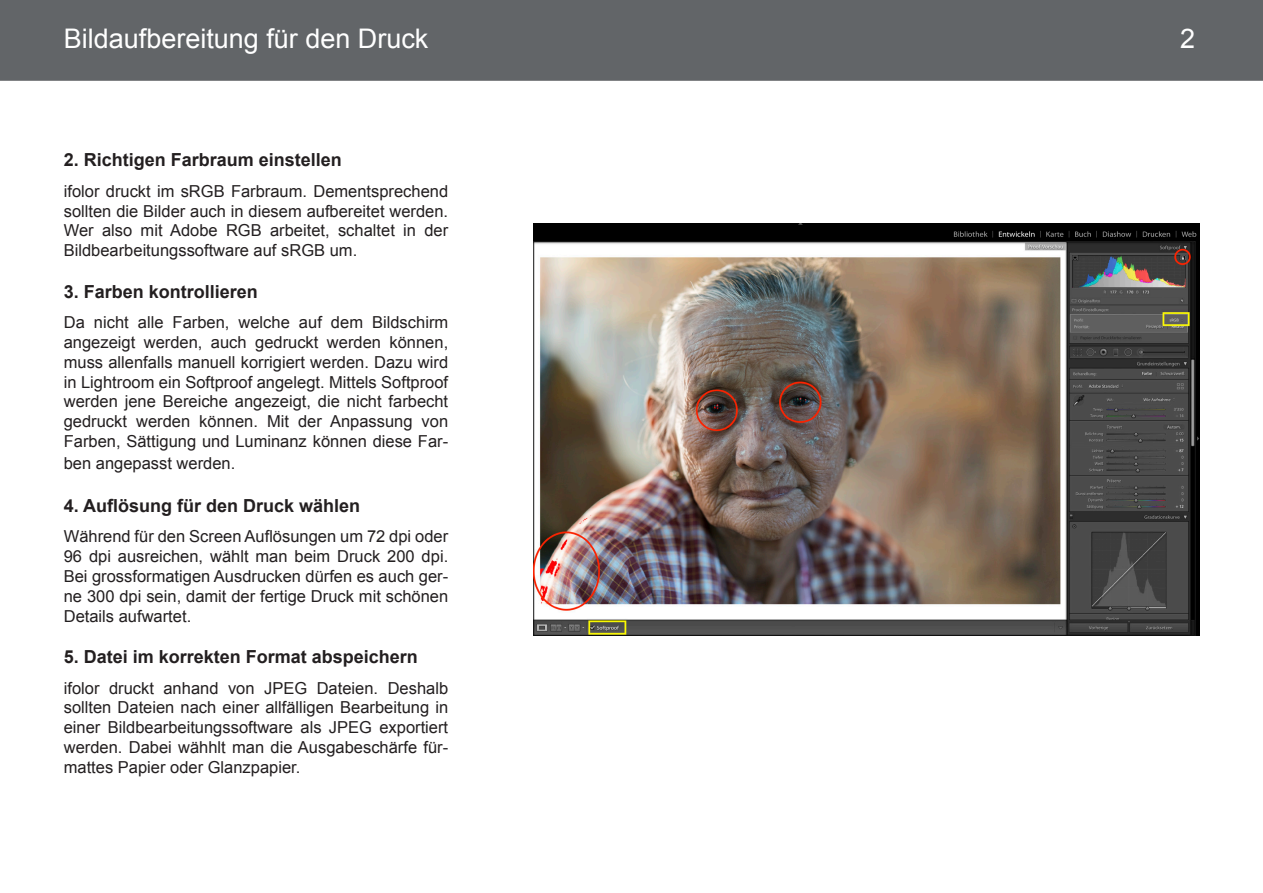
<style>
.page{position:relative;width:1263px;height:893px;background:#fff}
.page>*{position:absolute;margin:0;border:0;box-sizing:border-box;transform-origin:0 0}
.t1{font:27px "Arial";color:#fff}
.t2{font:700 18px "Arial";color:#231f20}
.t3{font:16.5px/19.8px "Arial";color:#231f20;text-align:justify}
</style>
<div class="page">
<img style="left:534px;top:223px;width:665px;height:412px">
<div style="left:1px;top:1px;width:1261px;height:79px;background:#626568"></div>
<div style="left:0;top:0;width:1263px;height:81px;border:2px solid #626568"></div>
<p class="t1" style="left:64px;top:21px;width:366px">Bildaufbereitung für den Druck</p>
<p class="t1" style="left:1180px;top:21px;width:17px">2</p>
<p class="t2" style="left:64px;top:148px;width:280px">2. Richtigen Farbraum einstellen</p>
<p class="t3" style="left:64px;top:181px;width:386px">ifolor druckt im sRGB Farbraum. Dementsprechend sollten die Bilder auch in diesem aufbereitet werden.<br>Wer also mit Adobe RGB arbeitet, schaltet in der Bildbearbeitungssoftware auf sRGB um.</p>
<p class="t2" style="left:64px;top:279px;width:196px">3. Farben kontrollieren</p>
<p class="t3" style="left:64px;top:313px;width:386px">Da nicht alle Farben, welche auf dem Bildschirm angezeigt werden, auch gedruckt werden können, muss allenfalls manuell korrigiert werden. Dazu wird in Lightroom ein Softproof angelegt. Mittels Softproof werden jene Bereiche angezeigt, die nicht farbecht gedruckt werden können. Mit der Anpassung von Farben, Sättigung und Luminanz können diese Far-</p>
<p class="t3" style="left:64px;top:453px;width:173px">ben angepasst werden.</p>
<p class="t2" style="left:64px;top:493px;width:298px">4. Auflösung für den Druck wählen</p>
<p class="t3" style="left:64px;top:527px;width:386px">Während für den Screen Auflösungen um 72 dpi oder 96 dpi ausreichen, wählt man beim Druck 200 dpi.<br>Bei grossformatigen Ausdrucken dürfen es auch ger&shy;ne 300 dpi sein, damit der fertige Druck mit schönen Details aufwartet.</p>
<p class="t2" style="left:64px;top:645px;width:356px">5. Datei im korrekten Format abspeichern</p>
<p class="t3" style="left:64px;top:678px;width:386px">ifolor druckt anhand von JPEG Dateien. Deshalb sollten Dateien nach einer allfälligen Bearbeitung in einer Bildbearbeitungssoftware als JPEG exportiert werden. Dabei wähhlt man die Ausgabeschärfe für&shy;mattes Papier oder Glanzpapier.</p>
</div>
